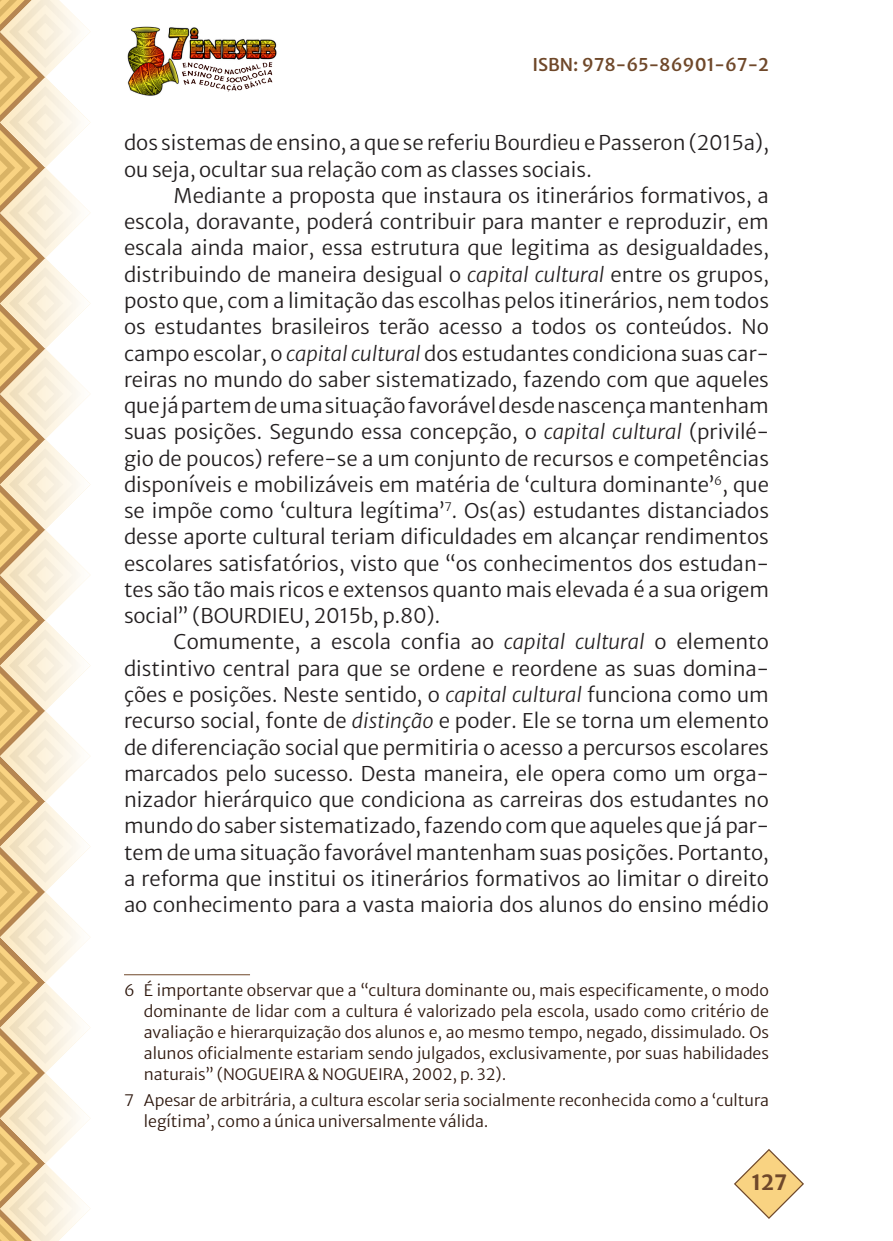
<style>
.page{position:relative;width:893px;height:1241px;background:#fff}
.page>*{position:absolute;margin:0;border:0;box-sizing:border-box;transform-origin:0 0}
.t1{font:700 21px "Merriweather Sans";color:#6f482a}
._4_CORPO{font:300 20.12px/26.2px "Merriweather Sans";color:#231f20;text-align:justify}
.t2{font:500 17.5px "Merriweather Sans";color:#6f482a}
._12_RODAPÉ{font:300 15.75px/21px "Merriweather Sans";color:#2e180e;text-align:justify}
.s1{font-style:italic}
</style>
<div class="page">
<img style="left:127px;top:26px;width:150px;height:70px">
<svg style="left:0;top:0;width:90px;height:1240px"></svg>
<svg style="left:734px;top:1149px;width:70px;height:69px"></svg>
<hr style="left:124px;top:974px;width:126px;height:1px;background:#6f482a">
<p class="t2" style="left:532px;top:49px;width:238px">ISBN: 978-65-86901-67-2</p>
<p class="_4_CORPO" style="left:124px;top:128px;width:646px">dos sistemas de ensino, a que se referiu Bourdieu e Passeron (2015a), ou seja, ocultar sua relação com as classes sociais.</p>
<p class="_4_CORPO" style="left:124px;top:180px;width:646px;text-indent:50px">Mediante a proposta que instaura os itinerários formativos, a escola, doravante, poderá contribuir para manter e reproduzir, em escala ainda maior, essa estrutura que legitima as desigualdades, distribuindo de maneira desigual o <span class="s1">capital cultural</span> entre os grupos, posto que, com a limitação das escolhas pelos itinerários, nem todos os estudantes brasileiros terão acesso a todos os conteúdos. No campo escolar, o <span class="s1">capital cultural</span> dos estudantes condiciona suas car&shy;reiras no mundo do saber sistematizado, fazendo com que aqueles que já partem de uma situação favorável desde nascença mantenham suas posições. Segundo essa concepção, o <span class="s1">capital cultural</span> (privilé&shy;gio de poucos) refere-se a um conjunto de recursos e competências disponíveis e mobilizáveis em matéria de ‘cultura dominante’<sup>6</sup>, que se impõe como ‘cultura legítima’<sup>7</sup>. Os(as) estudantes distanciados desse aporte cultural teriam dificuldades em alcançar rendimentos escolares satisfatórios, visto que “os conhecimentos dos estudan&shy;tes são tão mais ricos e extensos quanto mais elevada é a sua origem social” (BOURDIEU, 2015b, p.80).</p>
<p class="_4_CORPO" style="left:124px;top:626px;width:646px;text-indent:50px">Comumente, a escola confia ao <span class="s1">capital cultural</span> o elemento distintivo central para que se ordene e reordene as suas domina&shy;ções e posições. Neste sentido, o <span class="s1">capital cultural</span> funciona como um recurso social, fonte de <span class="s1">distinção</span> e poder. Ele se torna um elemento de diferenciação social que permitiria o acesso a percursos escolares marcados pelo sucesso. Desta maneira, ele opera como um orga&shy;nizador hierárquico que condiciona as carreiras dos estudantes no mundo do saber sistematizado, fazendo com que aqueles que já par&shy;tem de uma situação favorável mantenham suas posições. Portanto, a reforma que institui os itinerários formativos ao limitar o direito ao conhecimento para a vasta maioria dos alunos do ensino médio</p>
<p class="_12_RODAPÉ" style="left:144px;top:977px;width:627px;text-indent:-20px">6 É importante observar que a “cultura dominante ou, mais especificamente, o modo dominante de lidar com a cultura é valorizado pela escola, usado como critério de avaliação e hierarquização dos alunos e, ao mesmo tempo, negado, dissimulado. Os alunos oficialmente estariam sendo julgados, exclusivamente, por suas habilidades naturais” (NOGUEIRA &amp; NOGUEIRA, 2002, p. 32).</p>
<p class="_12_RODAPÉ" style="left:144px;top:1087px;width:627px;text-indent:-20px">7 Apesar de arbitrária, a cultura escolar seria socialmente reconhecida como a ‘cultura legítima’, como a única universalmente válida.</p>
<p class="t1" style="left:751px;top:1164px;width:37px">127</p>
</div>
